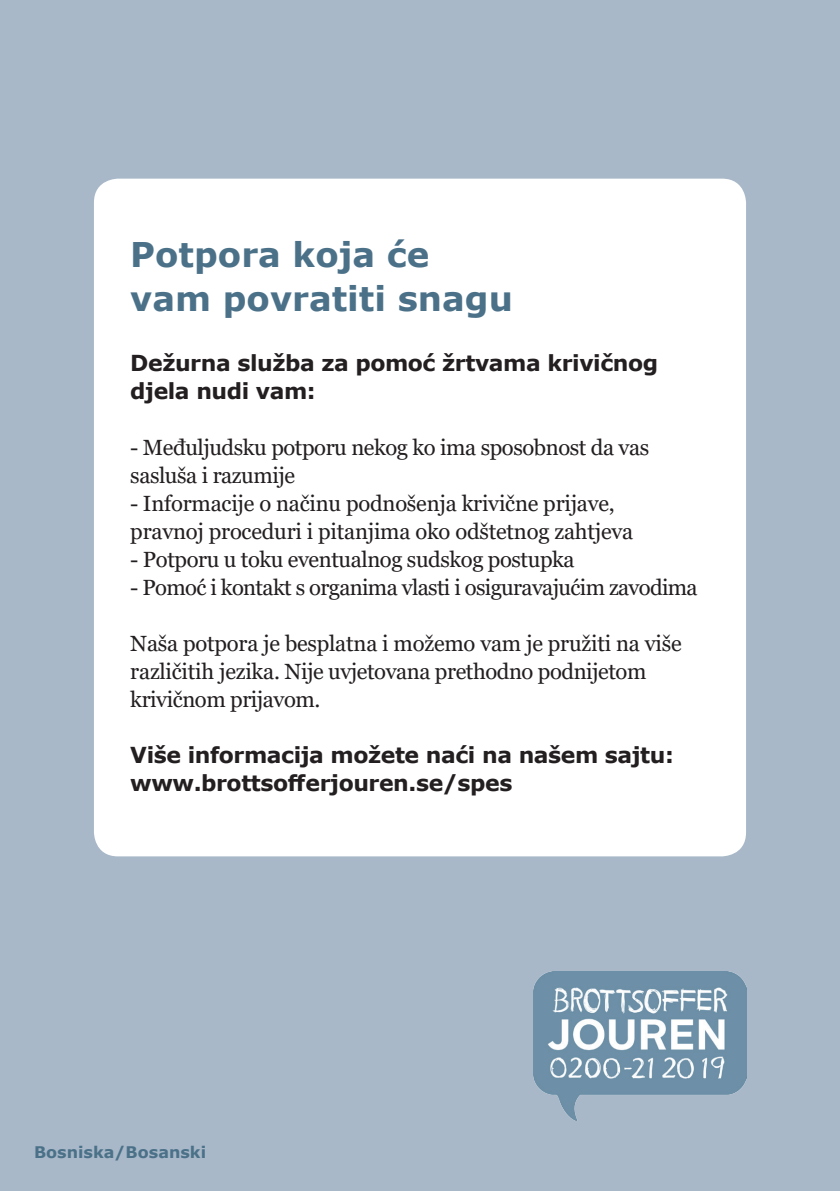
<style>
.page{position:relative;width:840px;height:1191px;background:#fff}
.page>*{position:absolute;margin:0;border:0;box-sizing:border-box;transform-origin:0 0}
.t1{font:700 34px/44px "Verdana";color:#4b7189}
.t2{font:22px/28px "Georgia";letter-spacing:-.02em;color:#231f20}
.t3{font:700 22px/28px "Verdana";letter-spacing:-.02em;color:#231f20}
.t4{font:700 16px "Verdana";color:#4b7189}
</style>
<div class="page">
<div style="left:0;top:0;width:839px;height:1191px;background:#a8b8c8"></div>
<div style="left:94px;top:179px;width:651px;height:677px;background:#fff;border-radius:24px"></div>
<img style="left:533px;top:971px;width:212px;height:149px">
<h1 class="t1" style="left:130px;top:232px;width:384px">Potpora koja će vam povratiti snagu</h1>
<p class="t3" style="left:130px;top:348px;width:529px">Dežurna služba za pomoć žrtvama krivičnog djela nudi vam:</p>
<p class="t2" style="left:130px;top:434px;width:520px">- Međuljudsku potporu nekog ko ima sposobnost da vas sasluša i razumije</p>
<p class="t2" style="left:130px;top:490px;width:504px">- Informacije o načinu podnošenja krivične prijave, pravnoj proceduri i pitanjima oko odštetnog zahtjeva</p>
<p class="t2" style="left:130px;top:546px;width:445px">- Potporu u toku eventualnog sudskog postupka</p>
<p class="t2" style="left:130px;top:574px;width:568px">- Pomoć i kontakt s organima vlasti i osiguravajućim zavodima</p>
<p class="t2" style="left:130px;top:630px;width:552px">Naša potpora je besplatna i možemo vam je pružiti na više različitih jezika. Nije uvjetovana prethodno podnijetom krivičnom prijavom.</p>
<p class="t3" style="left:130px;top:740px;width:545px">Više informacija možete naći na našem sajtu: www.brottsofferjouren.se/spes</p>
<p class="t4" style="left:34px;top:1140px;width:173px">Bosniska/Bosanski</p>
</div>
